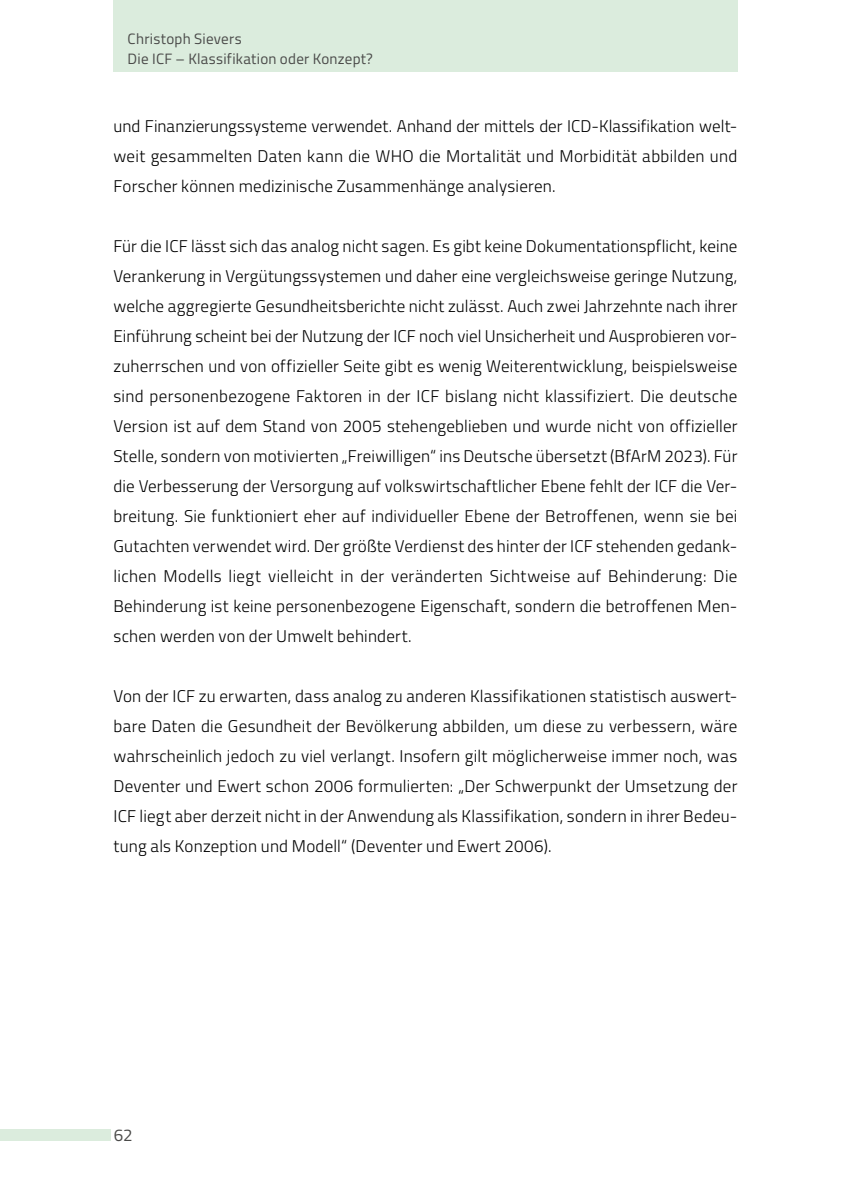
<style>
.page{position:relative;width:851px;height:1191px;background:#fff}
.page>*{position:absolute;margin:0;border:0;box-sizing:border-box;transform-origin:0 0}
.Blocksatz__Raster_au{font:300 17px/30px "Titillium";letter-spacing:.01em;color:#000;text-align:justify}
.t1{font:17px "Titillium";color:#4a4a49}
.t2{font:15px/20px "Titillium";letter-spacing:.015em;color:#4a4a49}
</style>
<div class="page">
<div style="left:113px;top:0;width:624px;height:71px;background:#dbecdd"></div>
<div style="left:0;top:1129px;width:111px;height:11px;background:#dbecdd"></div>
<p class="t2" style="left:128px;top:28px;width:247px">Christoph Sievers<br>Die ICF – Klassifikation oder Konzept?</p>
<p class="Blocksatz__Raster_au" style="left:113px;top:110px;width:625px">und Finanzierungssysteme verwendet. Anhand der mittels der ICD-Klassifikation welt&shy;weit gesammelten Daten kann die WHO die Mortalität und Morbidität abbilden und Forscher können medizinische Zusammenhänge analysieren.</p>
<p class="Blocksatz__Raster_au" style="left:113px;top:230px;width:625px;text-align:left">Für die ICF lässt sich das analog nicht sagen. Es gibt keine Dokumentationspflicht, keine Verankerung in Vergütungssystemen und daher eine vergleichsweise geringe Nutzung, welche aggregierte Gesundheitsberichte nicht zulässt. Auch zwei Jahrzehnte nach ihrer Einführung scheint bei der Nutzung der ICF noch viel Unsicherheit und Ausprobieren vor-- zuherrschen und von offizieller Seite gibt es wenig Weiterentwicklung, beispielsweise sind personenbezogene Faktoren in der ICF bislang nicht klassifiziert. Die deutsche Version ist auf dem Stand von 2005 stehengeblieben und wurde nicht von offizieller Stelle, sondern von motivierten „Freiwilligen“ ins Deutsche übersetzt (BfArM 2023). Für die Verbesserung der Versorgung auf volkswirtschaftlicher Ebene fehlt der ICF die Ver&shy;breitung. Sie funktioniert eher auf individueller Ebene der Betroffenen, wenn sie bei Gutachten verwendet wird. Der größte Verdienst des hinter der ICF stehenden gedank&shy;lichen Modells liegt vielleicht in der veränderten Sichtweise auf Behinderung: Die Behinderung ist keine personenbezogene Eigenschaft, sondern die betroffenen Men&shy;schen werden von der Umwelt behindert.</p>
<p class="Blocksatz__Raster_au" style="left:113px;top:680px;width:625px">Von der ICF zu erwarten, dass analog zu anderen Klassifikationen statistisch auswert&shy;bare Daten die Gesundheit der Bevölkerung abbilden, um diese zu verbessern, wäre wahrscheinlich jedoch zu viel verlangt. Insofern gilt möglicherweise immer noch, was Deventer und Ewert schon 2006 formulierten: „Der Schwerpunkt der Umsetzung der ICF liegt aber derzeit nicht in der Anwendung als Klassifikation, sondern in ihrer Bedeu&shy;tung als Konzeption und Modell“ (Deventer und Ewert 2006).</p>
<p class="t1" style="left:114px;top:1122px;width:21px">62</p>
</div>
